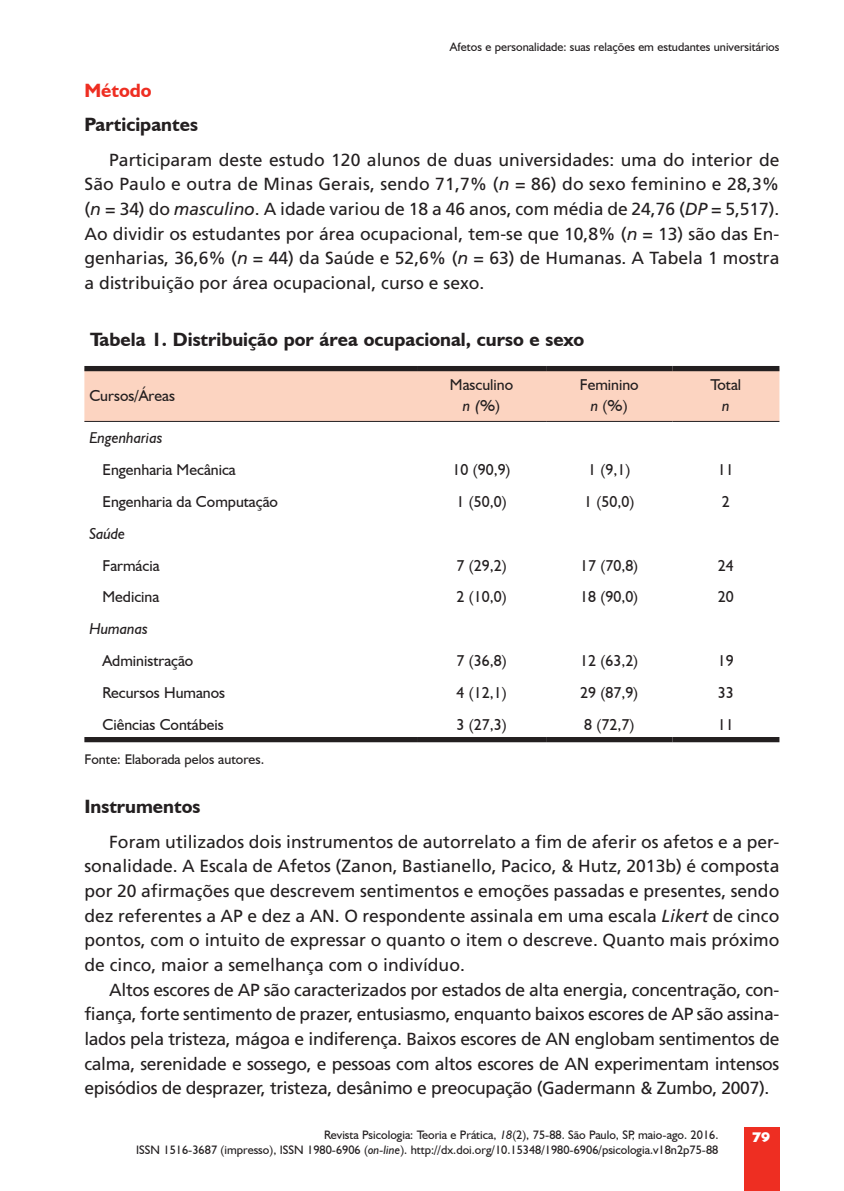
<style>
.page{position:relative;width:844px;height:1191px;background:#fff}
.page>*{position:absolute;margin:0;border:0;box-sizing:border-box;transform-origin:0 0}
.t1{font:700 19.25px "Humanist 521 BT";color:#231f20}
.t2{font:700 19.25px "Humanist 521 BT";color:#ee2e22}
.t3{font:17.5px/24.7px "Frutiger";color:#231f20;text-align:justify}
.t4{font:15.75px/21px "Humanist 521 BT";color:#231f20;text-align:center}
.t5{font:italic 15.75px "Humanist 521 BT";color:#231f20}
.t6{font:14px "Humanist 521 BT";color:#231f20}
.t7{font:800 14px "Humanist 521 BT";color:#fff}
.t8{font:12.25px "Humanist 521 BT";color:#231f20}
.s1{font-style:italic}
</style>
<div class="page">
<div style="left:743px;top:1127px;width:36px;height:64px;background:#ee2e22"></div>
<div style="left:84px;top:371px;width:695px;height:50px;background:#fcd4c1"></div>
<hr style="left:84px;top:421px;width:333px;height:1px;background:#231f20">
<hr style="left:417px;top:421px;width:129px;height:1px;background:#231f20">
<hr style="left:546px;top:421px;width:126px;height:1px;background:#231f20">
<hr style="left:672px;top:421px;width:107px;height:1px;background:#231f20">
<div style="left:84px;top:366px;width:333px;height:5px;background:#231f20"></div>
<div style="left:417px;top:366px;width:129px;height:5px;background:#231f20"></div>
<div style="left:546px;top:366px;width:126px;height:5px;background:#231f20"></div>
<div style="left:672px;top:366px;width:107px;height:5px;background:#231f20"></div>
<div style="left:84px;top:737px;width:333px;height:5px;background:#231f20"></div>
<div style="left:417px;top:737px;width:129px;height:5px;background:#231f20"></div>
<div style="left:546px;top:737px;width:126px;height:5px;background:#231f20"></div>
<div style="left:672px;top:737px;width:107px;height:5px;background:#231f20"></div>
<p class="t8" style="left:450px;top:40px;width:331px">Afetos e personalidade: suas relações em estudantes universitários</p>
<p class="t2" style="left:84px;top:78px;width:69px">Método</p>
<p class="t1" style="left:84px;top:112px;width:115px">Participantes</p>
<p class="t3" style="left:84px;top:147px;width:696px;text-indent:25px">Participaram deste estudo 120 alunos de duas universidades: uma do interior de São Paulo e outra de Minas Gerais, sendo 71,7% (<span class="s1">n</span> = 86) do sexo feminino e 28,3% (<span class="s1">n</span> = 34) do <span class="s1">masculino</span>. A idade variou de 18 a 46 anos, com média de 24,76 (<span class="s1">DP</span> = 5,517).<br>Ao dividir os estudantes por área ocupacional, tem-se que 10,8% (<span class="s1">n</span> = 13) são das En&shy;genharias, 36,6% (<span class="s1">n</span> = 44) da Saúde e 52,6% (<span class="s1">n</span> = 63) de Humanas. A Tabela 1 mostra a distribuição por área ocupacional, curso e sexo.</p>
<p class="t1" style="left:90px;top:328px;width:495px">Tabela 1. Distribuição por área ocupacional, curso e sexo</p>
<p class="t4" style="left:89px;top:385px;width:87px">Cursos/Áreas</p>
<p class="t4" style="left:450px;top:374px;width:65px">Masculino <span class="s1">n (</span>%)</p>
<p class="t4" style="left:579px;top:374px;width:60px">Feminino <span class="s1">n</span> (%)</p>
<p class="t4" style="left:710px;top:374px;width:32px">Total</p>
<p class="t5" style="left:722px;top:396px;width:9px">n</p>
<p class="t5" style="left:89px;top:428px;width:75px">Engenharias</p>
<p class="t4" style="left:102px;top:459px;width:135px">Engenharia Mecânica</p>
<p class="t4" style="left:452px;top:459px;width:60px">10 (90,9)</p>
<p class="t4" style="left:588px;top:459px;width:44px">1 (9,1)</p>
<p class="t4" style="left:717px;top:459px;width:17px">11</p>
<p class="t4" style="left:102px;top:491px;width:177px">Engenharia da Computação</p>
<p class="t4" style="left:456px;top:491px;width:52px">1 (50,0)</p>
<p class="t4" style="left:584px;top:491px;width:52px">1 (50,0)</p>
<p class="t4" style="left:721px;top:491px;width:9px">2</p>
<p class="t5" style="left:89px;top:524px;width:37px">Saúde</p>
<p class="t4" style="left:102px;top:554px;width:59px">Farmácia</p>
<p class="t4" style="left:456px;top:554px;width:52px">7 (29,2)</p>
<p class="t4" style="left:580px;top:554px;width:60px">17 (70,8)</p>
<p class="t4" style="left:717px;top:554px;width:17px">24</p>
<p class="t4" style="left:102px;top:586px;width:58px">Medicina</p>
<p class="t4" style="left:456px;top:586px;width:52px">2 (10,0)</p>
<p class="t4" style="left:580px;top:586px;width:60px">18 (90,0)</p>
<p class="t4" style="left:717px;top:586px;width:17px">20</p>
<p class="t5" style="left:89px;top:619px;width:60px">Humanas</p>
<p class="t4" style="left:102px;top:650px;width:92px">Administração</p>
<p class="t4" style="left:456px;top:650px;width:52px">7 (36,8)</p>
<p class="t4" style="left:580px;top:650px;width:60px">12 (63,2)</p>
<p class="t4" style="left:717px;top:650px;width:17px">19</p>
<p class="t4" style="left:102px;top:682px;width:124px">Recursos Humanos</p>
<p class="t4" style="left:456px;top:682px;width:52px">4 (12,1)</p>
<p class="t4" style="left:580px;top:682px;width:60px">29 (87,9)</p>
<p class="t4" style="left:717px;top:682px;width:17px">33</p>
<p class="t4" style="left:102px;top:713px;width:123px">Ciências Contábeis</p>
<p class="t4" style="left:456px;top:713px;width:52px">3 (27,3)</p>
<p class="t4" style="left:584px;top:713px;width:52px">8 (72,7)</p>
<p class="t4" style="left:717px;top:713px;width:17px">11</p>
<p class="t6" style="left:84px;top:750px;width:181px">Fonte: Elaborada pelos autores.</p>
<p class="t1" style="left:84px;top:794px;width:117px">Instrumentos</p>
<p class="t3" style="left:84px;top:829px;width:696px;text-indent:25px">Foram utilizados dois instrumentos de autorrelato a fim de aferir os afetos e a per&shy;sonalidade. A Escala de Afetos (Zanon, Bastianello, Pacico, &amp; Hutz, 2013b) é composta por 20 afirmações que descrevem sentimentos e emoções passadas e presentes, sendo dez referentes a AP e dez a AN. O respondente assinala em uma escala <span class="s1">Likert</span> de cinco pontos, com o intuito de expressar o quanto o item o descreve. Quanto mais próximo de cinco, maior a semelhança com o indivíduo.</p>
<p class="t3" style="left:84px;top:977px;width:696px;text-indent:25px">Altos escores de AP são caracterizados por estados de alta energia, concentração, con&shy;fiança, forte sentimento de prazer, entusiasmo, enquanto baixos escores de AP são assina&shy;lados pela tristeza, mágoa e indiferença. Baixos escores de AN englobam sentimentos de calma, serenidade e sossego, e pessoas com altos escores de AN experimentam intensos episódios de desprazer, tristeza, desânimo e preocupação (Gadermann &amp; Zumbo, 2007).</p>
<p class="t8" style="left:324px;top:1127px;width:395px">Revista Psicologia: Teoria e Prática, <span class="s1">18</span>(2), 75-88. São Paulo, SP, maio-ago. 2016.</p>
<p class="t7" style="left:752px;top:1128px;width:20px">79</p>
<p class="t8" style="left:136px;top:1142px;width:583px">ISSN 1516-3687 (impresso), ISSN 1980-6906 (<span class="s1">on-line</span>). http://dx.doi.org/10.15348/1980-6906/psicologia.v18n2p75-88</p>
</div>
